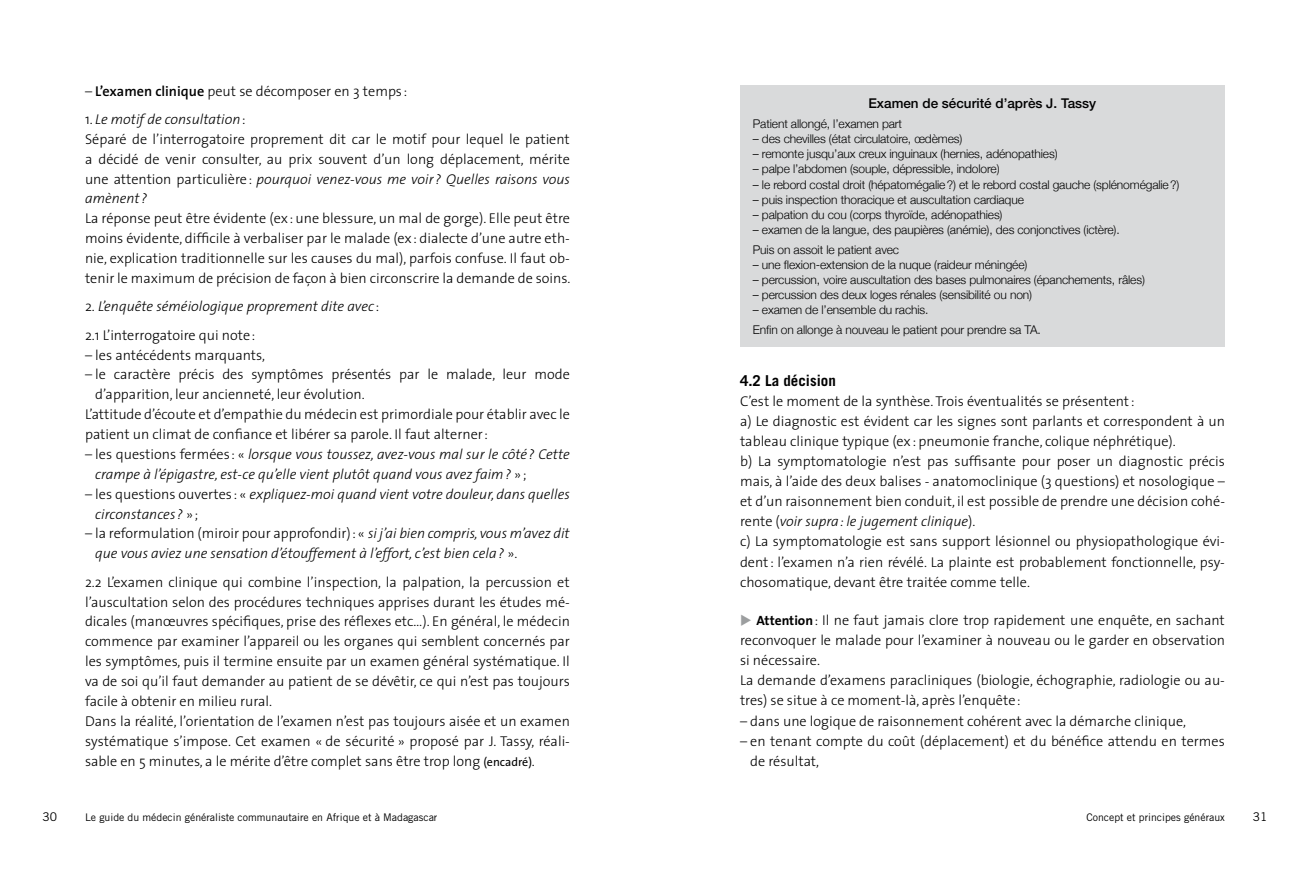
<style>
.page{position:relative;width:1310px;height:872px;background:#fff}
.page>*{position:absolute;margin:0;border:0;box-sizing:border-box;transform-origin:0 0}
.t1{font:700 15px "Trade Gothic";color:#000}
.t2{font:300 14.25px/19.8px "The Sans";color:#000}
.t3{font:italic 300 14.25px/19.8px "The Sans";color:#000}
.t4{font:500 13.5px "Helvetica Neue";color:#000}
.t5{font:300 12px/19.5px "Helvetica Neue";letter-spacing:-.01em;color:#000}
.t6{font:12px "Trade Gothic";color:#000}
.t7{font:10.5px "Trade Gothic";color:#000}
.s1{font-weight:600}
.s2{font-style:italic}
.s3{font-style:normal}
.s4{font-weight:400;font-size:12px}
.s5{color:#9c9e9f}
.s6{font-weight:700;font-size:13.5px}
</style>
<div class="page">
<div style="left:740px;top:85px;width:484px;height:262px;background:#d9dadb"></div>
<p class="t2" style="left:85px;top:80px;width:324px">– <span class="s1">L’examen clinique</span> peut se décomposer en 3 temps :</p>
<p class="t2" style="left:85px;top:109px;width:486px">1. <span class="s2">Le motif de consultation</span>:<br>Séparé de l’interrogatoire proprement dit car le motif pour lequel le patient a décidé de venir consulter, au prix souvent d’un long déplacement, mérite une attention particulière: <span class="s2">pourquoi venez-vous me voir ? Quelles raisons vous amènent ?</span></p>
<p class="t2" style="left:85px;top:208px;width:487px;text-align:justify">La réponse peut être évidente (ex: une blessure, un mal de gorge). Elle peut être moins évidente, difficile à verbaliser par le malade (ex: dialecte d’une autre eth&shy;nie, explication traditionnelle sur les causes du mal), parfois confuse. Il faut ob&shy;tenir le maximum de précision de façon à bien circonscrire la demande de soins.</p>
<p class="t3" style="left:85px;top:292px;width:296px;line-height:28.3px"><span class="s3">2.</span> L’enquête séméiologique proprement dite avec <span class="s3">:<br>2.1 L’interrogatoire qui note:</span></p>
<p class="t2" style="left:85px;top:344px;width:181px">– les antécédents marquants,</p>
<p class="t2" style="left:85px;top:364px;width:486px">– le caractère précis des symptômes présentés par le malade, leur mode</p>
<p class="t2" style="left:95px;top:384px;width:271px">d’apparition, leur ancienneté, leur évolution.</p>
<p class="t2" style="left:85px;top:404px;width:486px">L’attitude d’écoute et d’empathie du médecin est primordiale pour établir avec le</p>
<p class="t2" style="left:85px;top:424px;width:404px">patient un climat de confiance et libérer sa parole. Il faut alterner:</p>
<p class="t3" style="left:95px;top:444px;width:476px;text-indent:-10px"><span class="s3">– les questions fermées : «</span> lorsque vous toussez, avez-vous mal sur le côté ? Cette crampe à l’épigastre, est-ce qu’elle vient plutôt quand vous avez faim? <span class="s3">» ;</span></p>
<p class="t3" style="left:95px;top:483px;width:476px;text-indent:-10px"><span class="s3">– les questions ouvertes : «</span> expliquez-moi quand vient votre douleur, dans quelles circonstances ? <span class="s3">» ;</span></p>
<p class="t3" style="left:95px;top:523px;width:476px;text-indent:-10px"><span class="s3">– la reformulation (miroir pour approfondir): «</span> si j’ai bien compris, vous m’avez dit que vous aviez une sensation d’étouffement à l’effort, c’est bien cela? <span class="s3">».</span></p>
<p class="t2" style="left:85px;top:571px;width:486px">2.2 L’examen clinique qui combine l’inspection, la palpation, la percussion et l’auscultation selon des procédures techniques apprises durant les études mé&shy;dicales (manœuvres spécifiques, prise des réflexes etc…). En général, le médecin commence par examiner l’appareil ou les organes qui semblent concernés par les symptômes, puis il termine ensuite par un examen général systématique. Il va de soi qu’il faut demander au patient de se dévêtir, ce qui n’est pas toujours facile à obtenir en milieu rural.<br>Dans la réalité, l’orientation de l’examen n’est pas toujours aisée et un examen systématique s’impose. Cet examen « de sécurité » proposé par J. Tassy, réali&shy;sable en 5 minutes, a le mérite d’être complet sans être trop long <span class="s4">(encadré)</span>.</p>
<p class="t4" style="left:868px;top:95px;width:229px">Examen de sécurité d’après J. Tassy</p>
<p class="t5" style="left:753px;top:113px;width:151px">Patient allongé, l’examen part</p>
<p class="t5" style="left:753px;top:129px;width:211px">– des chevilles (état circulatoire, œdèmes)</p>
<p class="t5" style="left:753px;top:144px;width:306px">– remonte jusqu’aux creux inguinaux (hernies, adénopathies)</p>
<p class="t5" style="left:753px;top:159px;width:248px">– palpe l’abdomen (souple, dépressible, indolore)</p>
<p class="t5" style="left:753px;top:174px;width:428px">– le rebord costal droit (hépatomégalie?) et le rebord costal gauche (splénomégalie?)</p>
<p class="t5" style="left:753px;top:189px;width:273px">– puis inspection thoracique et auscultation cardiaque</p>
<p class="t5" style="left:753px;top:205px;width:251px">– palpation du cou (corps thyroïde, adénopathies)</p>
<p class="t5" style="left:753px;top:220px;width:368px">– examen de la langue, des paupières (anémie), des conjonctives (ictère).<br>Puis on assoit le patient avec</p>
<p class="t5" style="left:753px;top:254px;width:276px">– une flexion-extension de la nuque (raideur méningée)</p>
<p class="t5" style="left:753px;top:270px;width:393px">– percussion, voire auscultation des bases pulmonaires (épanchements, râles)</p>
<p class="t5" style="left:753px;top:285px;width:281px">– percussion des deux loges rénales (sensibilité ou non)</p>
<p class="t5" style="left:753px;top:300px;width:290px">– examen de l’ensemble du rachis.<br>Enfin on allonge à nouveau le patient pour prendre sa TA.</p>
<p class="t1" style="left:740px;top:371px;width:97px">4.2 La décision</p>
<p class="t2" style="left:740px;top:390px;width:486px">C’est le moment de la synthèse. Trois éventualités se présentent:<br>a) Le diagnostic est évident car les signes sont parlants et correspondent à un tableau clinique typique (ex: pneumonie franche, colique néphrétique).<br>b) La symptomatologie n’est pas suffisante pour poser un diagnostic précis mais, à l’aide des deux balises - anatomoclinique (3 questions) et nosologique – et d’un raisonnement bien conduit, il est possible de prendre une décision cohé&shy;rente (<span class="s2">voir supra: le jugement clinique</span>).<br>c) La symptomatologie est sans support lésionnel ou physiopathologique évi&shy;dent: l’examen n’a rien révélé. La plainte est probablement fonctionnelle, psy&shy;chosomatique, devant être traitée comme telle.</p>
<p class="t2" style="left:740px;top:610px;width:486px"><span class="s5">◆</span> <span class="s6">Attention</span>: Il ne faut jamais clore trop rapidement une enquête, en sachant reconvoquer le malade pour l’examiner à nouveau ou le garder en observation si nécessaire.<br>La demande d’examens paracliniques (biologie, échographie, radiologie ou au&shy;tres) se situe à ce moment-là, après l’enquête:</p>
<p class="t2" style="left:740px;top:710px;width:448px">– dans une logique de raisonnement cohérent avec la démarche clinique,</p>
<p class="t2" style="left:750px;top:730px;width:476px;text-indent:-10px">– en tenant compte du coût (déplacement) et du bénéfice attendu en termes de résultat,</p>
<p class="t6" style="left:43px;top:810px;width:16px">30</p>
<p class="t7" style="left:85px;top:811px;width:354px">Le guide du médecin généraliste communautaire en Afrique et à Madagascar</p>
<p class="t7" style="left:1086px;top:811px;width:140px">Concept et principes généraux</p>
<p class="t6" style="left:1252px;top:810px;width:16px">31</p>
</div>
